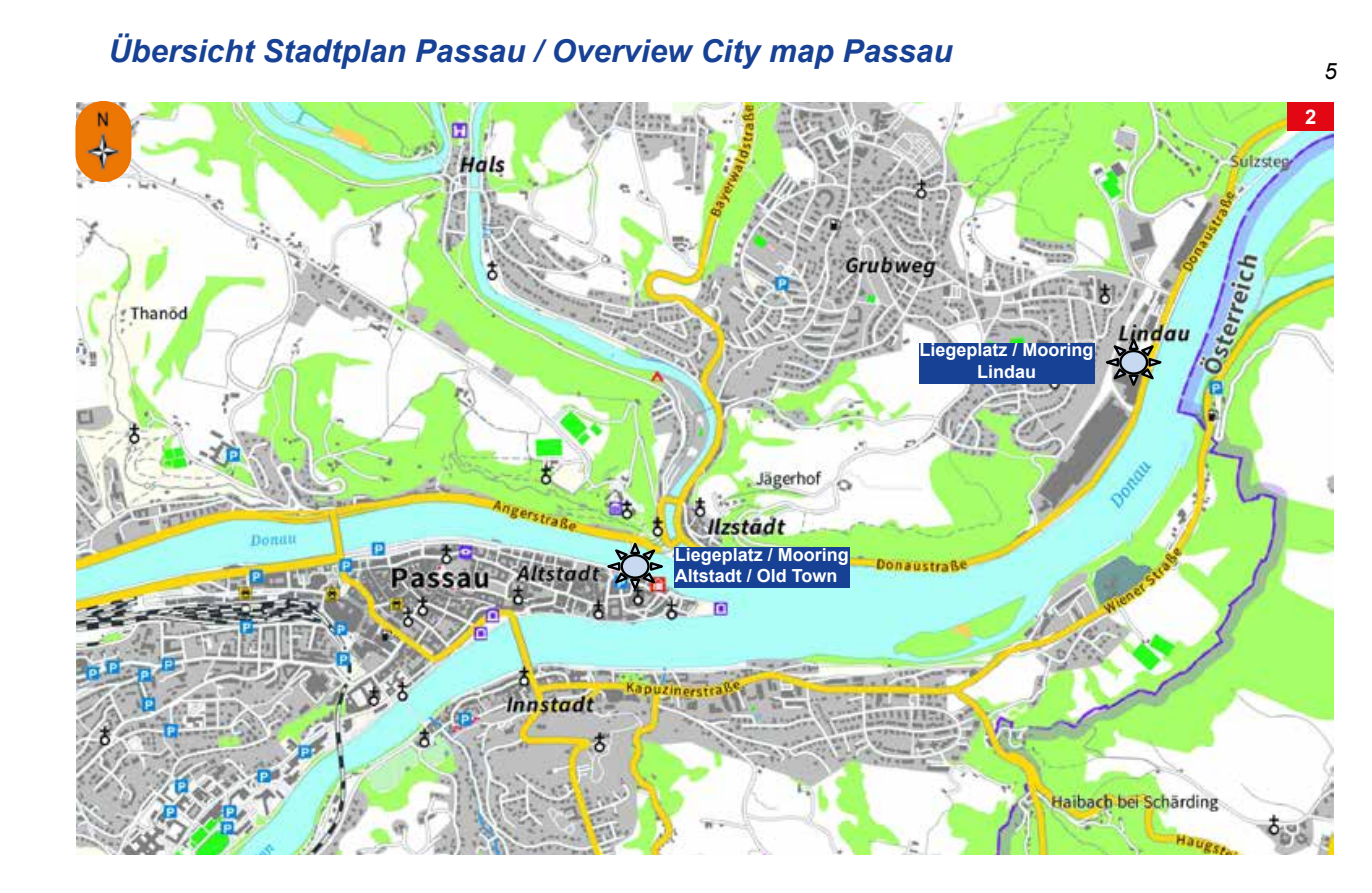
<style>
.page{position:relative;width:1372px;height:893px;background:#fff}
.page>*{position:absolute;margin:0;border:0;box-sizing:border-box;transform-origin:0 0}
.t1{font:italic 700 31.5px "Arial";color:#164194}
.t2{font:italic 22.5px "Arial";color:#000}
.t3{font:700 20.25px "Arial";color:#fff}
.t4{font:700 18px/21.6px "Arial";color:#fff}
</style>
<div class="page">
<img style="left:77px;top:102px;width:1256px;height:753px">
<div style="left:674px;top:547px;width:176px;height:41px;background:#164194"></div>
<div style="left:918px;top:343px;width:176px;height:41px;background:#164194"></div>
<div style="left:77px;top:102px;width:53px;height:79px;background:#ee7402;border-radius:27px"></div>
<img style="left:77px;top:111px;width:53px;height:68px">
<div style="left:75px;top:101px;width:56px;height:81px;border:2px solid #ee7402;border-radius:27px"></div>
<img style="left:605px;top:541px;width:59px;height:51px">
<div style="left:620px;top:554px;width:29px;height:25px;border:2px solid #000;border-radius:50%"></div>
<img style="left:1103px;top:337px;width:60px;height:51px">
<div style="left:1119px;top:350px;width:29px;height:25px;border:2px solid #000;border-radius:50%"></div>
<div style="left:1287px;top:102px;width:46px;height:29px;background:#e30613"></div>
<h1 class="t1" style="left:108px;top:30px;width:845px">Übersicht Stadtplan Passau / Overview City map Passau</h1>
<p class="t4" style="left:674px;top:544px;width:176px">Liegeplatz / Mooring<br>Altstadt / Old Town</p>
<p class="t4" style="left:919px;top:339px;width:176px;text-align:center">Liegeplatz / Mooring<br>Lindau</p>
<p class="t2" style="left:1324px;top:57px;width:14px">5</p>
<p class="t3" style="left:1304px;top:102px;width:13px">2</p>
</div>
